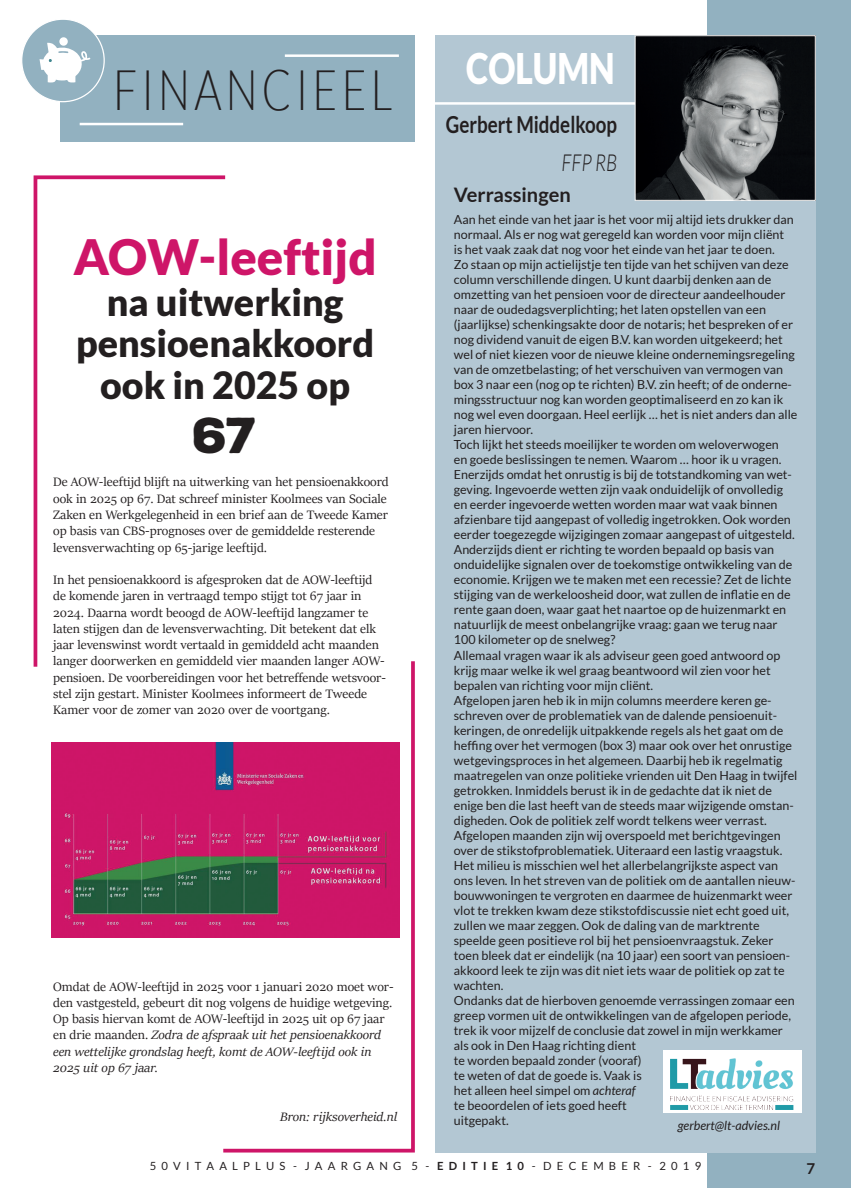
<style>
.page{position:relative;width:851px;height:1188px;background:#fff}
.page>*{position:absolute;margin:0;border:0;box-sizing:border-box;transform-origin:0 0}
.t1{font:300 56.25px "Lato";letter-spacing:.1em;color:#231f20;scale:.75 1}
.t2{font:900 48.75px "Lato";color:#ce1568}
.t3{font:900 48.75px "Nexa Rust Sans";color:#231f20}
.t4{font:900 42.25px "Lato";color:#fff;scale:.8 1}
.t5{font:900 37.5px/41.2px "Lato";color:#231f20;text-align:center}
.t6{font:700 23.5px "Lato";color:#231f20;scale:.8 1}
.t7{font:italic 300 23.5px "Lato";color:#231f20;scale:.8 1}
.t8{font:700 20px "Lato";color:#231f20}
.t9{font:700 15px "Lato";color:#231f20}
.t10{font:13.75px/16.2px "Sitka Display";color:#231f20}
.t11{font:italic 13.75px "Sitka Display";color:#231f20}
.t12{font:12.5px/15px "Lato";color:#231f20}
.t13{font:italic 12.5px "Lato";color:#231f20}
.t14{font:11.25px "Lato";color:#231f20}
.s1{font-style:italic}
.s2{font-weight:700}
</style>
<div class="page">
<div style="left:707px;top:0;width:143px;height:1187px;background:#92b1c0"></div>
<div style="left:435px;top:35px;width:380px;height:1117px;background:#b3c7d3"></div>
<hr style="left:435px;top:102px;width:200px;height:3px;background:#fff">
<img style="left:636px;top:37px;width:177px;height:161px">
<div style="left:634px;top:35px;width:181px;height:165px;border:1px solid #fff"></div>
<div style="left:662px;top:1049px;width:139px;height:62px;background:#fff"></div>
<img style="left:670px;top:1058px;width:123px;height:51px">
<img style="left:51px;top:742px;width:168px;height:195px">
<svg style="left:33px;top:175px;width:193px;height:492px"></svg>
<svg style="left:219px;top:657px;width:196px;height:496px"></svg>
<div style="left:60px;top:35px;width:355px;height:107px;background:#92b1c0"></div>
<hr style="left:80px;top:123px;width:103px;height:2px;background:#fff">
<hr style="left:285px;top:54px;width:114px;height:3px;background:#fff">
<div style="left:22px;top:19px;width:82px;height:83px;background:#92b1c0;border-radius:50%"></div>
<div style="left:59px;top:37px;width:9px;height:9px;background:#fff;border-radius:50%"></div>
<svg style="left:40px;top:43px;width:50px;height:40px"></svg>
<h1 class="t1" style="left:113px;top:59px;width:374px">FINANCIEEL</h1>
<h2 class="t2" style="left:74px;top:228px;width:304px">AOW-leeftijd</h2>
<h3 class="t5" style="left:76px;top:281px;width:299px">na uitwerking pensioenakkoord ook in 2025 op</h3>
<h2 class="t3" style="left:193px;top:402px;width:66px">67</h2>
<p class="t10" style="left:53px;top:473px;width:337px">De AOW-leeftijd blijft na uitwerking van het pensioenakkoord ook in 2025 op 67. Dat schreef minister Koolmees van Sociale Zaken en Werkgelegenheid in een brief aan de Tweede Kamer op basis van CBS-prognoses over de gemiddelde resterende levensverwachting op 65-jarige leeftijd.</p>
<p class="t10" style="left:53px;top:571px;width:334px">In het pensioenakkoord is afgesproken dat de AOW-leeftijd de komende jaren in vertraagd tempo stijgt tot 67 jaar in 2024. Daarna wordt beoogd de AOW-leeftijd langzamer te laten stijgen dan de levensverwachting. Dit betekent dat elk jaar levenswinst wordt vertaald in gemiddeld acht maanden langer doorwerken en gemiddeld vier maanden langer AOW&shy;pensioen. De voorbereidingen voor het betreffende wetsvoor&shy;stel zijn gestart. Minister Koolmees informeert de Tweede Kamer voor de zomer van 2020 over de voortgang.</p>
<p class="t10" style="left:53px;top:977px;width:342px">Omdat de AOW-leeftijd in 2025 voor 1 januari 2020 moet wor&shy;den vastgesteld, gebeurt dit nog volgens de huidige wetgeving.<br>Op basis hiervan komt de AOW-leeftijd in 2025 uit op 67 jaar en drie maanden. <span class="s1">Zodra de afspraak uit het pensioenakkoord een wettelijke grondslag heeft, komt de AOW-leeftijd ook in 2025 uit op 67 jaar.</span></p>
<p class="t11" style="left:280px;top:1106px;width:118px">Bron: rijksoverheid.nl</p>
<h3 class="t4" style="left:466px;top:44px;width:187px">COLUMN</h3>
<h3 class="t6" style="left:446px;top:111px;width:215px">Gerbert Middelkoop</h3>
<h3 class="t7" style="left:561px;top:149px;width:71px">FFP RB</h3>
<h3 class="t8" style="left:454px;top:183px;width:118px">Verrassingen</h3>
<p class="t12" style="left:454px;top:212px;width:345px">Aan het einde van het jaar is het voor mij altijd iets drukker dan normaal. Als er nog wat geregeld kan worden voor mijn cliënt<br>is het vaak zaak dat nog voor het einde van het jaar te doen.<br>Zo staan op mijn actielijstje ten tijde van het schijven van deze column verschillende dingen. U kunt daarbij denken aan de omzetting van het pensioen voor de directeur aandeelhouder naar de oudedagsverplichting; het laten opstellen van een (jaarlijkse) schenkingsakte door de notaris; het bespreken of er nog dividend vanuit de eigen B.V. kan worden uitgekeerd; het wel of niet kiezen voor de nieuwe kleine ondernemingsregeling van de omzetbelasting; of het verschuiven van vermogen van box 3 naar een (nog op te richten) B.V. zin heeft; of de onderne&shy;mingsstructuur nog kan worden geoptimaliseerd en zo kan ik nog wel even doorgaan. Heel eerlijk … het is niet anders dan alle jaren hiervoor.<br>Toch lijkt het steeds moeilijker te worden om weloverwogen<br>en goede beslissingen te nemen. Waarom … hoor ik u vragen.<br>Enerzijds omdat het onrustig is bij de totstandkoming van wet&shy;geving. Ingevoerde wetten zijn vaak onduidelijk of onvolledig en eerder ingevoerde wetten worden maar wat vaak binnen afzienbare tijd aangepast of volledig ingetrokken. Ook worden eerder toegezegde wijzigingen zomaar aangepast of uitgesteld.<br>Anderzijds dient er richting te worden bepaald op basis van onduidelijke signalen over de toekomstige ontwikkeling van de economie. Krijgen we te maken met een recessie? Zet de lichte stijging van de werkeloosheid door, wat zullen de inflatie en de rente gaan doen, waar gaat het naartoe op de huizenmarkt en natuurlijk de meest onbelangrijke vraag: gaan we terug naar 100 kilometer op de snelweg?<br>Allemaal vragen waar ik als adviseur geen goed antwoord op krijg maar welke ik wel graag beantwoord wil zien voor het bepalen van richting voor mijn cliënt.<br>Afgelopen jaren heb ik in mijn columns meerdere keren ge&shy;schreven over de problematiek van de dalende pensioenuit&shy;keringen, de onredelijk uitpakkende regels als het gaat om de heffing over het vermogen (box 3) maar ook over het onrustige wetgevingsproces in het algemeen. Daarbij heb ik regelmatig maatregelen van onze politieke vrienden uit Den Haag in twijfel getrokken. Inmiddels berust ik in de gedachte dat ik niet de enige ben die last heeft van de steeds maar wijzigende omstan&shy;digheden. Ook de politiek zelf wordt telkens weer verrast.<br>Afgelopen maanden zijn wij overspoeld met berichtgevingen over de stikstofproblematiek. Uiteraard een lastig vraagstuk.<br>Het milieu is misschien wel het allerbelangrijkste aspect van ons leven. In het streven van de politiek om de aantallen nieuw&shy;bouwwoningen te vergroten en daarmee de huizenmarkt weer vlot te trekken kwam deze stikstofdiscussie niet echt goed uit, zullen we maar zeggen. Ook de daling van de marktrente speelde geen positieve rol bij het pensioenvraagstuk. Zeker toen bleek dat er eindelijk (na 10 jaar) een soort van pensioen&shy;akkoord leek te zijn was dit niet iets waar de politiek op zat te wachten.<br>Ondanks dat de hierboven genoemde verrassingen zomaar een greep vormen uit de ontwikkelingen van de afgelopen periode, trek ik voor mijzelf de conclusie dat zowel in mijn werkkamer als ook in Den Haag richting dient<br>te worden bepaald zonder (vooraf)<br>te weten of dat de goede is. Vaak is<br>het alleen heel simpel om <span class="s1">achteraf<br></span>te beoordelen of iets goed heeft<br>uitgepakt.</p>
<p class="t13" style="left:677px;top:1117px;width:104px">gerbert@lt-advies.nl</p>
<p class="t14" style="left:150px;top:1159px;width:553px">5 0 V I T A A L P L U S - J A A R G A N G 5 - <span class="s2">E D I T I E 1 0</span> - D E C E M B E R - 2 0 1 9</p>
<p class="t9" style="left:806px;top:1159px;width:10px">7</p>
</div>
